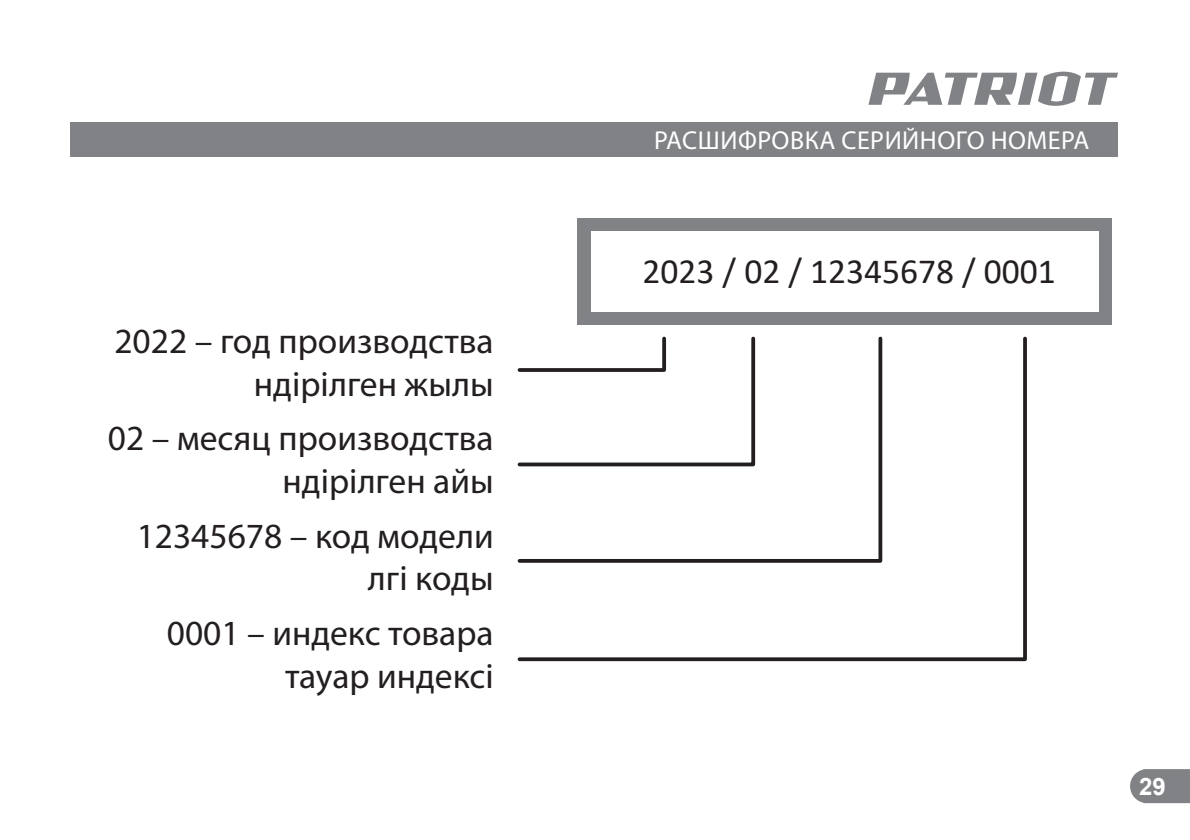
<style>
.page{position:relative;width:1190px;height:840px;background:#fff}
.page>*{position:absolute;margin:0;border:0;box-sizing:border-box;transform-origin:0 0}
.t1{font:35.4px/42.6px "Myriad Pro";color:#231f20;text-align:right}
.t2{font:35.4px "Calibri";color:#231f20}
.t3{font:26px "Myriad Pro";letter-spacing:.02em;color:#fff}
.t4{font:700 24px "Arial";color:#fff}
</style>
<div class="page">
<svg style="left:1130px;top:769px;width:59px;height:34px;background:#888a8c"></svg>
<svg style="left:868px;top:72px;width:250px;height:34px"></svg>
<div style="left:71px;top:123px;width:1047px;height:34px;background:#808285"></div>
<div style="left:578px;top:218px;width:533px;height:107px;background:#808285"></div>
<div style="left:591px;top:231px;width:507px;height:80px;background:#fff"></div>
<svg style="left:517px;top:336px;width:510px;height:326px"></svg>
<p class="t1" style="left:114px;top:321px;width:381px">2022 – год производства ндірілген жылы</p>
<p class="t1" style="left:108px;top:419px;width:387px">02 – месяц производства ндірілген айы</p>
<p class="t1" style="left:137px;top:516px;width:358px">12345678 – код модели лгі коды</p>
<p class="t1" style="left:167px;top:613px;width:328px">0001 – индекс товара тауар индексі</p>
<p class="t3" style="left:654px;top:128px;width:437px">РАСШИФРОВКА СЕРИЙНОГО НОМЕРА</p>
<p class="t2" style="left:642px;top:258px;width:414px">2023 / 02 / 12345678 / 0001</p>
<p class="t4" style="left:1139px;top:772px;width:28px">29</p>
</div>
